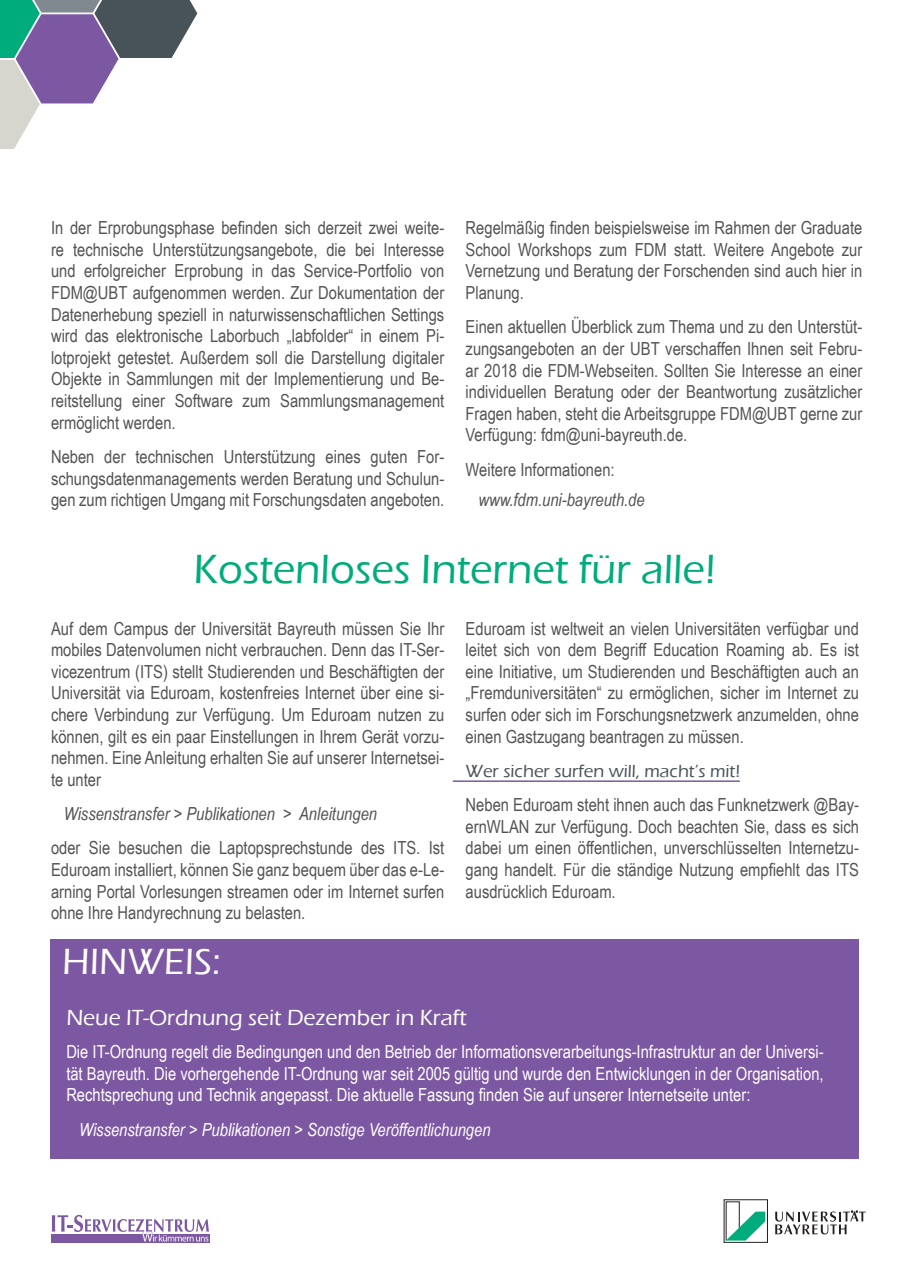
<style>
.page{position:relative;width:910px;height:1280px;background:#fff}
.page>*{position:absolute;margin:0;border:0;box-sizing:border-box;transform-origin:0 0}
.t1{font:500 42px "Eras ITC";color:#00ac7c}
.t2{font:500 37.5px "Eras ITC";color:#fff}
.t3{font:500 22.5px "Eras ITC";color:#fff}
.Fließtext{font:18px/21.6px "Arial Narrow";color:#535355;text-align:justify}
.t4{font:18px/21.6px "Arial Narrow";color:#fff;text-align:justify}
.Fließtext-2{font:italic 18px "Arial Narrow";color:#535355}
.t5{font:italic 18px "Arial Narrow";color:#fff}
.Fließtext-3{font:500 18px "Eras ITC";color:#475359}
</style>
<div class="page">
<svg style="left:0;top:0;width:198px;height:149px"></svg>
<div style="left:51px;top:1234px;width:158px;height:9px;background:#7d58a2"></div>
<svg style="left:52px;top:1215px;width:157px;height:27px"></svg>
<svg style="left:726px;top:1201px;width:39px;height:39px"></svg>
<div style="left:724px;top:1199px;width:44px;height:43px;border:1px solid #231f20"></div>
<svg style="left:775px;top:1211px;width:91px;height:23px"></svg>
<hr style="left:453px;top:780px;width:287px;height:2px;background:#7d58a2">
<div style="left:51px;top:940px;width:808px;height:219px;background:#7d58a2"></div>
<p class="Fließtext" style="left:51px;top:216px;width:395px">In der Erprobungsphase befinden sich derzeit zwei weite&shy;re technische Unterstützungsangebote, die bei Interesse und erfolgreicher Erprobung in das Service-Portfolio von FDM@UBT aufgenommen werden. Zur Dokumentation der Datenerhebung speziell in naturwissenschaftlichen Settings wird das elektronische Laborbuch „labfolder“ in einem Pi&shy;lotprojekt getestet. Außerdem soll die Darstellung digitaler Objekte in Sammlungen mit der Implementierung und Be&shy;reitstellung einer Software zum Sammlungsmanagement ermöglicht werden.</p>
<p class="Fließtext" style="left:51px;top:445px;width:395px">Neben der technischen Unterstützung eines guten For&shy;schungsdatenmanagements werden Beratung und Schulun&shy;gen zum richtigen Umgang mit Forschungsdaten angeboten.</p>
<p class="Fließtext" style="left:466px;top:216px;width:398px">Regelmäßig finden beispielsweise im Rahmen der Graduate School Workshops zum FDM statt. Weitere Angebote zur Vernetzung und Beratung der Forschenden sind auch hier in Planung.</p>
<p class="Fließtext" style="left:466px;top:316px;width:398px">Einen aktuellen Überblick zum Thema und zu den Unterstüt&shy;zungsangeboten an der UBT verschaffen Ihnen seit Febru&shy;ar 2018 die FDM-Webseiten. Sollten Sie Interesse an einer individuellen Beratung oder der Beantwortung zusätzlicher Fragen haben, steht die Arbeitsgruppe FDM@UBT gerne zur Verfügung: fdm@uni-bayreuth.de.</p>
<p class="Fließtext" style="left:466px;top:458px;width:151px">Weitere Informationen:</p>
<p class="Fließtext-2" style="left:478px;top:487px;width:168px">www.fdm.uni-bayreuth.de</p>
<p class="t1" style="left:194px;top:545px;width:524px">Kostenloses Internet für alle!</p>
<p class="Fließtext" style="left:51px;top:617px;width:395px">Auf dem Campus der Universität Bayreuth müssen Sie Ihr mobiles Datenvolumen nicht verbrauchen. Denn das IT-Ser&shy;vicezentrum (ITS) stellt Studierenden und Beschäftigten der Universität via Eduroam, kostenfreies Internet über eine si&shy;chere Verbindung zur Verfügung. Um Eduroam nutzen zu können, gilt es ein paar Einstellungen in Ihrem Gerät vorzu&shy;nehmen. Eine Anleitung erhalten Sie auf unserer Internetsei&shy;te unter</p>
<p class="Fließtext-2" style="left:64px;top:801px;width:315px">Wissenstransfer &gt; Publikationen &gt; Anleitungen</p>
<p class="Fließtext" style="left:51px;top:837px;width:395px">oder Sie besuchen die Laptopsprechstunde des ITS. Ist Eduroam installiert, können Sie ganz bequem über das e-Le&shy;arning Portal Vorlesungen streamen oder im Internet surfen ohne Ihre Handyrechnung zu belasten.</p>
<p class="Fließtext" style="left:466px;top:617px;width:395px">Eduroam ist weltweit an vielen Universitäten verfügbar und leitet sich von dem Begriff Education Roaming ab. Es ist eine Initiative, um Studierenden und Beschäftigten auch an „Fremduniversitäten“ zu ermöglichen, sicher im Internet zu surfen oder sich im Forschungsnetzwerk anzumelden, ohne einen Gastzugang beantragen zu müssen.</p>
<p class="Fließtext-3" style="left:466px;top:761px;width:276px">Wer sicher surfen will, macht’s mit!</p>
<p class="Fließtext" style="left:466px;top:793px;width:395px">Neben Eduroam steht ihnen auch das Funknetzwerk @Bay&shy;ernWLAN zur Verfügung. Doch beachten Sie, dass es sich dabei um einen öffentlichen, unverschlüsselten Internetzu&shy;gang handelt. Für die ständige Nutzung empfiehlt das ITS ausdrücklich Eduroam.</p>
<p class="t2" style="left:62px;top:941px;width:160px">HINWEIS:</p>
<p class="t3" style="left:66px;top:1004px;width:402px">Neue IT-Ordnung seit Dezember in Kraft</p>
<p class="t4" style="left:66px;top:1040px;width:759px">Die IT-Ordnung regelt die Bedingungen und den Betrieb der Informationsverarbeitungs-Infrastruktur an der Universi&shy;tät Bayreuth. Die vorhergehende IT-Ordnung war seit 2005 gültig und wurde den Entwicklungen in der Organisation, Rechtsprechung und Technik angepasst. Die aktuelle Fassung finden Sie auf unserer Internetseite unter:</p>
<p class="t5" style="left:79px;top:1117px;width:413px">Wissenstransfer &gt; Publikationen &gt; Sonstige Veröffentlichungen</p>
</div>
